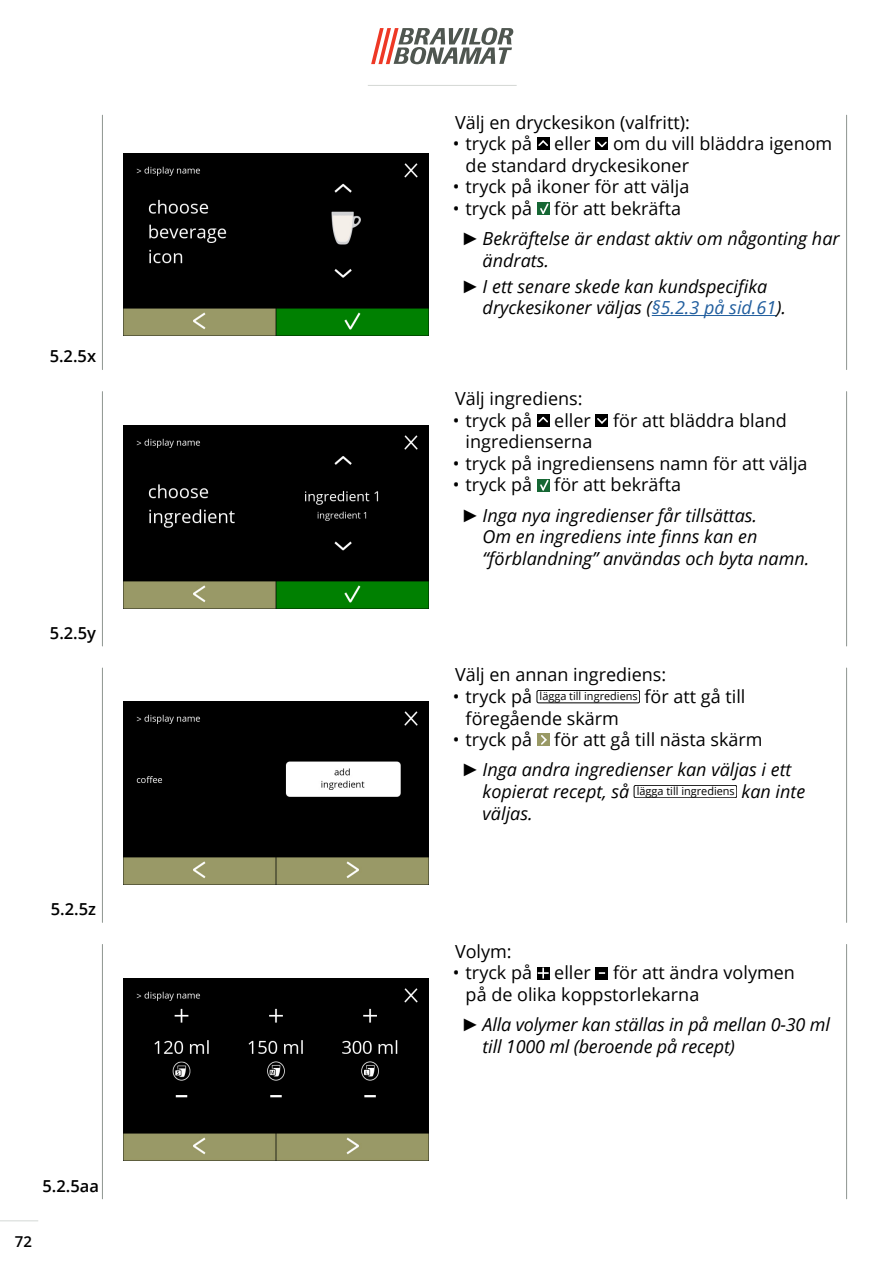
<style>
.page{position:relative;width:893px;height:1263px;background:#fff}
.page>*{position:absolute;margin:0;border:0;box-sizing:border-box;transform-origin:0 0}
.Body_text{font:18px/21.6px "Open Sans";color:#000}
.t1{font:italic 18px/21.6px "Open Sans";color:#000}
.t2{font:600 16.5px "Open Sans";color:#000}
.t3{font:600 15px "Open Sans";color:#000}
.t4{font:11.1px "Open Sans";color:#000}
.s1{font-family:"Arial"}
.s2{color:#215e9e}
</style>
<div class="page">
<svg style="left:371px;top:28px;width:142px;height:36px"></svg>
<hr style="left:0;top:1220px;width:38px;height:1px;background:#d4d8d5">
<hr style="left:368px;top:85px;width:149px;height:1px;background:#d4d8d5">
<hr style="left:846px;top:944px;width:1px;height:255px;background:#8e9590">
<hr style="left:102px;top:944px;width:1px;height:255px;background:#8e9590">
<hr style="left:846px;top:668px;width:1px;height:254px;background:#8e9590">
<hr style="left:102px;top:668px;width:1px;height:254px;background:#8e9590">
<hr style="left:846px;top:392px;width:1px;height:254px;background:#8e9590">
<hr style="left:102px;top:392px;width:1px;height:254px;background:#8e9590">
<hr style="left:102px;top:115px;width:1px;height:255px;background:#8e9590">
<hr style="left:846px;top:115px;width:1px;height:255px;background:#8e9590">
<img style="left:123px;top:153px;width:305px;height:183px">
<img style="left:123px;top:425px;width:305px;height:183px">
<img style="left:123px;top:702px;width:305px;height:182px">
<hr style="left:652px;top:315px;width:124px;height:1px;background:#215e9e">
<div style="left:537px;top:137px;width:13px;height:13px;background:#000"></div>
<svg style="left:538px;top:140px;width:10px;height:6px"></svg>
<div style="left:596px;top:137px;width:12px;height:13px;background:#000"></div>
<svg style="left:597px;top:141px;width:10px;height:7px"></svg>
<div style="left:537px;top:202px;width:13px;height:13px;background:#166734"></div>
<svg style="left:540px;top:203px;width:9px;height:12px"></svg>
<div style="left:537px;top:414px;width:13px;height:13px;background:#000"></div>
<svg style="left:538px;top:416px;width:10px;height:7px"></svg>
<div style="left:596px;top:414px;width:12px;height:13px;background:#000"></div>
<svg style="left:597px;top:418px;width:10px;height:6px"></svg>
<div style="left:537px;top:479px;width:13px;height:12px;background:#166734"></div>
<svg style="left:540px;top:479px;width:9px;height:12px"></svg>
<div style="left:537px;top:690px;width:103px;height:13px;border:1px solid #000;border-radius:2px"></div>
<div style="left:537px;top:733px;width:13px;height:13px;background:#999965"></div>
<svg style="left:541px;top:735px;width:6px;height:10px"></svg>
<div style="left:634px;top:785px;width:103px;height:13px;border:1px solid #000;border-radius:2px"></div>
<img style="left:123px;top:978px;width:305px;height:183px">
<svg style="left:537px;top:967px;width:13px;height:12px"></svg>
<svg style="left:539px;top:968px;width:9px;height:10px"></svg>
<svg style="left:596px;top:967px;width:12px;height:12px"></svg>
<p class="t2" style="left:50px;top:345px;width:48px">5.2.5x</p>
<p class="t2" style="left:50px;top:621px;width:48px">5.2.5y</p>
<p class="t2" style="left:51px;top:897px;width:47px">5.2.5z</p>
<p class="t2" style="left:43px;top:1174px;width:58px">5.2.5aa</p>
<p class="t3" style="left:15px;top:1232px;width:19px">72</p>
<p class="Body_text" style="left:455px;top:111px;width:236px">Välj en dryckesikon (valfritt):</p>
<p class="Body_text" style="left:466px;top:132px;width:368px;text-indent:-13px">• tryck på eller om du vill bläddra igenom de standard dryckesikoner</p>
<p class="Body_text" style="left:453px;top:176px;width:238px">• tryck på ikoner för att välja</p>
<p class="Body_text" style="left:453px;top:197px;width:230px">• tryck på för att bekräfta</p>
<p class="t1" style="left:483px;top:227px;width:358px;text-indent:-21px"><span class="s1">►</span> Bekräftelse är endast aktiv om någonting har ändrats.</p>
<p class="t1" style="left:483px;top:275px;width:305px;text-indent:-21px"><span class="s1">►</span> I ett senare skede kan kundspecifika dryckesikoner väljas (<span class="s2">§5.2.3 på sid.61</span>).</p>
<p class="Body_text" style="left:455px;top:387px;width:129px">Välj ingrediens:</p>
<p class="Body_text" style="left:466px;top:409px;width:323px;text-indent:-13px">• tryck på eller för att bläddra bland ingredienserna</p>
<p class="Body_text" style="left:453px;top:452px;width:356px">• tryck på ingrediensens namn för att välja</p>
<p class="Body_text" style="left:453px;top:474px;width:230px">• tryck på för att bekräfta</p>
<p class="t1" style="left:483px;top:504px;width:328px;text-indent:-21px"><span class="s1">►</span> Inga nya ingredienser får tillsättas.<br>Om en ingrediens inte finns kan en “förblandning” användas och byta namn.</p>
<p class="Body_text" style="left:455px;top:664px;width:213px">Välj en annan ingrediens:</p>
<p class="Body_text" style="left:453px;top:685px;width:81px">• tryck på</p>
<p class="t4" style="left:540px;top:688px;width:100px">lägga till ingrediens</p>
<p class="Body_text" style="left:644px;top:685px;width:102px">för att gå till</p>
<p class="Body_text" style="left:466px;top:707px;width:155px">föregående skärm</p>
<p class="Body_text" style="left:453px;top:728px;width:311px">• tryck på för att gå till nästa skärm</p>
<p class="t1" style="left:483px;top:758px;width:310px;text-indent:-21px"><span class="s1">►</span> Inga andra ingredienser kan väljas i ett kopierat recept, så</p>
<p class="t4" style="left:637px;top:783px;width:100px">lägga till ingrediens</p>
<p class="t1" style="left:742px;top:780px;width:65px">kan inte</p>
<p class="t1" style="left:483px;top:802px;width:52px">väljas.</p>
<p class="Body_text" style="left:455px;top:940px;width:58px">Volym:</p>
<p class="Body_text" style="left:466px;top:962px;width:331px;text-indent:-13px">• tryck på eller för att ändra volymen på de olika koppstorlekarna</p>
<p class="t1" style="left:483px;top:1013px;width:349px;text-indent:-21px"><span class="s1">►</span> Alla volymer kan ställas in på mellan 0-30 ml till 1000 ml (beroende på recept)</p>
</div>
